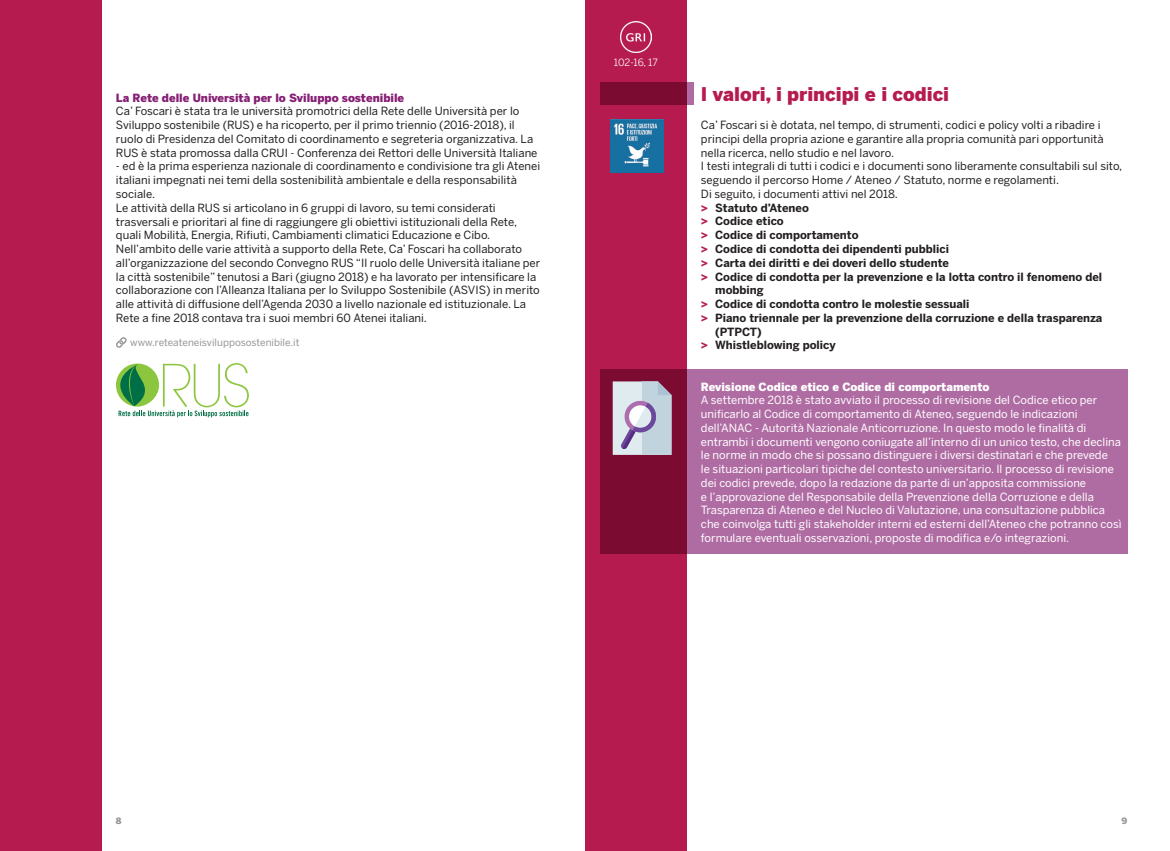
<style>
.page{position:relative;width:1170px;height:851px;background:#fff}
.page>*{position:absolute;margin:0;border:0;box-sizing:border-box;transform-origin:0 0}
.t1{font:900 18.75px "Benton Sans";color:#b61b4f}
.t2{font:11.25px/13.8px "Benton Sans";color:#231f20}
.t3{font:11.25px/13.8px "Benton Sans";color:#fff}
.t4{font:700 11.25px "Benton Sans";color:#231f20}
.t5{font:900 11.25px "Benton Sans";color:#862074}
.t6{font:900 11.25px "Benton Sans";color:#fff}
.t7{font:10px "Benton Sans";color:#939598}
.t8{font:10px "Benton Sans";letter-spacing:-.01em;color:#fff}
.t9{font:900 8.75px "Benton Sans";color:#939598}
.s1{font-weight:900;color:#b61b4f}
</style>
<div class="page">
<svg style="left:116px;top:337px;width:11px;height:11px"></svg>
<div style="left:585px;top:0;width:101px;height:850px;background:#b61b4f"></div>
<div style="left:0;top:0;width:102px;height:850px;background:#b61b4f"></div>
<img style="left:620px;top:22px;width:31px;height:30px">
<div style="left:600px;top:83px;width:93px;height:22px;background:#7c0b32"></div>
<svg style="left:600px;top:369px;width:527px;height:184px;background:#a85f94"></svg>
<svg style="left:612px;top:381px;width:59px;height:74px;background:#c5c7d8"></svg>
<img style="left:610px;top:119px;width:53px;height:53px">
<svg style="left:116px;top:363px;width:133px;height:54px"></svg>
<p class="t5" style="left:116px;top:91px;width:290px">La Rete delle Università per lo Sviluppo sostenibile</p>
<p class="t2" style="left:116px;top:104px;width:423px">Ca’ Foscari è stata tra le università promotrici della Rete delle Università per lo Sviluppo sostenibile (RUS) e ha ricoperto, per il primo triennio (2016-2018), il ruolo di Presidenza del Comitato di coordinamento e segreteria organizzativa. La RUS è stata promossa dalla CRUI - Conferenza dei Rettori delle Università Italiane</p>
<p class="t2" style="left:116px;top:159px;width:426px">- ed è la prima esperienza nazionale di coordinamento e condivisione tra gli Atenei italiani impegnati nei temi della sostenibilità ambientale e della responsabilità sociale.<br>Le attività della RUS si articolano in 6 gruppi di lavoro, su temi considerati trasversali e prioritari al fine di raggiungere gli obiettivi istituzionali della Rete, quali Mobilità, Energia, Rifiuti, Cambiamenti climatici Educazione e Cibo.<br>Nell’ambito delle varie attività a supporto della Rete, Ca’ Foscari ha collaborato all’organizzazione del secondo Convegno RUS “Il ruolo delle Università italiane per la città sostenibile” tenutosi a Bari (giugno 2018) e ha lavorato per intensificare la collaborazione con l’Alleanza Italiana per lo Sviluppo Sostenibile (ASVIS) in merito alle attività di diffusione dell’Agenda 2030 a livello nazionale ed istituzionale. La Rete a fine 2018 contava tra i suoi membri 60 Atenei italiani.</p>
<p class="t7" style="left:130px;top:337px;width:171px">www.reteateneisvilupposostenibile.it</p>
<p class="t8" style="left:614px;top:56px;width:45px">102-16, 17</p>
<h1 class="t1" style="left:701px;top:83px;width:250px">I valori, i principi e i codici</h1>
<p class="t2" style="left:701px;top:118px;width:401px">Ca’ Foscari si è dotata, nel tempo, di strumenti, codici e policy volti a ribadire i</p>
<p class="t2" style="left:701px;top:132px;width:404px">principi della propria azione e garantire alla propria comunità pari opportunità</p>
<p class="t2" style="left:701px;top:145px;width:194px">nella ricerca, nello studio e nel lavoro.</p>
<p class="t2" style="left:701px;top:159px;width:423px">I testi integrali di tutti i codici e i documenti sono liberamente consultabili sul sito,</p>
<p class="t2" style="left:701px;top:173px;width:359px">seguendo il percorso Home / Ateneo / Statuto, norme e regolamenti.</p>
<p class="t2" style="left:701px;top:187px;width:198px">Di seguito, i documenti attivi nel 2018.</p>
<p class="t4" style="left:701px;top:201px;width:109px"><span class="s1">&gt;</span> Statuto d’Ateneo</p>
<p class="t4" style="left:701px;top:215px;width:84px"><span class="s1">&gt;</span> Codice etico</p>
<p class="t4" style="left:701px;top:228px;width:159px"><span class="s1">&gt;</span> Codice di comportamento</p>
<p class="t4" style="left:701px;top:242px;width:249px"><span class="s1">&gt;</span> Codice di condotta dei dipendenti pubblici</p>
<p class="t4" style="left:701px;top:256px;width:249px"><span class="s1">&gt;</span> Carta dei diritti e dei doveri dello studente</p>
<p class="t4" style="left:701px;top:270px;width:403px"><span class="s1">&gt;</span> Codice di condotta per la prevenzione e la lotta contro il fenomeno del</p>
<p class="t4" style="left:715px;top:283px;width:50px">mobbing</p>
<p class="t4" style="left:701px;top:297px;width:270px"><span class="s1">&gt;</span> Codice di condotta contro le molestie sessuali</p>
<p class="t4" style="left:701px;top:311px;width:403px"><span class="s1">&gt;</span> Piano triennale per la prevenzione della corruzione e della trasparenza</p>
<p class="t4" style="left:715px;top:324px;width:48px">(PTPCT)</p>
<p class="t4" style="left:701px;top:338px;width:136px"><span class="s1">&gt;</span> Whistleblowing policy</p>
<p class="t6" style="left:701px;top:380px;width:290px">Revisione Codice etico e Codice di comportamento</p>
<p class="t3" style="left:701px;top:393px;width:422px">A settembre 2018 è stato avviato il processo di revisione del Codice etico per unificarlo al Codice di comportamento di Ateneo, seguendo le indicazioni dell’ANAC - Autorità Nazionale Anticorruzione. In questo modo le finalità di entrambi i documenti vengono coniugate all’interno di un unico testo, che declina le norme in modo che si possano distinguere i diversi destinatari e che prevede<br>le situazioni particolari tipiche del contesto universitario. Il processo di revisione dei codici prevede, dopo la redazione da parte di un’apposita commissione<br>e l’approvazione del Responsabile della Prevenzione della Corruzione e della Trasparenza di Ateneo e del Nucleo di Valutazione, una consultazione pubblica che coinvolga tutti gli stakeholder interni ed esterni dell’Ateneo che potranno così formulare eventuali osservazioni, proposte di modifica e/o integrazioni.</p>
<p class="t9" style="left:116px;top:815px;width:7px">8</p>
<p class="t9" style="left:1121px;top:815px;width:7px">9</p>
</div>
